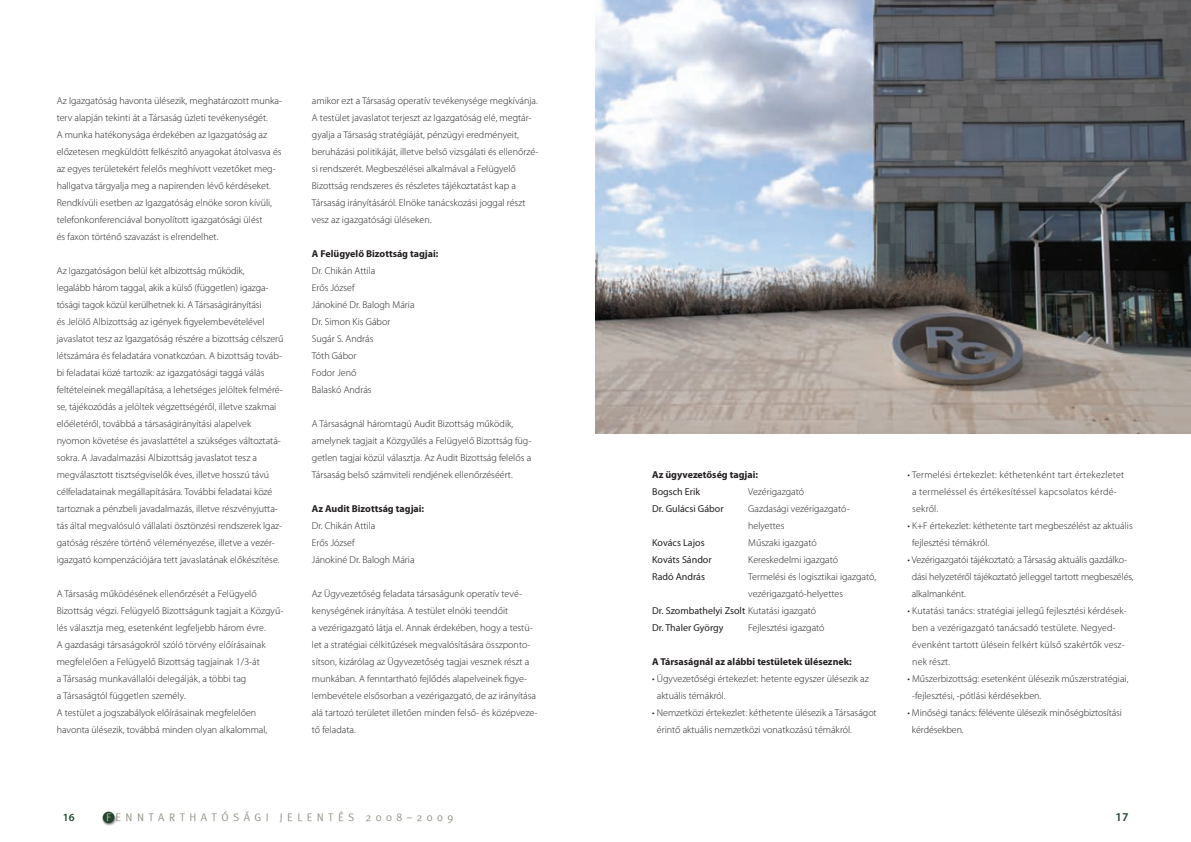
<style>
.page{position:relative;width:1191px;height:842px;background:#fff}
.page>*{position:absolute;margin:0;border:0;box-sizing:border-box;transform-origin:0 0}
.t1{font:600 12px "Myriad Pro";color:#25462e}
.t2{font:11px "Meta Plus Normal Roman";letter-spacing:.4em;color:#929287}
.t3{font:600 11px "Myriad Pro";color:#25462e}
.t4{font:300 10px/17px "Myriad Pro";color:#231f20}
.t5{font:700 10px "Myriad Pro";color:#231f20}
.t6{font:10px "Myriad Pro";color:#231f20}
.t7{font:300 10px/17px "Myriad Pro";letter-spacing:.02em;color:#231f20}
.s1{font-weight:300}
.s2{color:#b4b4a5}
</style>
<div class="page">
<img style="left:102px;top:811px;width:14px;height:14px">
<div style="left:103px;top:812px;width:11px;height:11px;background:#25462e;border-radius:50%"></div>
<img style="left:595px;top:0;width:596px;height:434px">
<p class="t4" style="left:57px;top:92px;width:227px">Az Igazgatóság havonta ülésezik, meghatározott munka&shy;terv alapján tekinti át a Társaság üzleti tevékenységét.<br>A munka hatékonysága érdekében az Igazgatóság az előzetesen megküldött felkészítő anyagokat átolvasva és az egyes területekért felelős meghívott vezetőket meg&shy;hallgatva tárgyalja meg a napirenden lévő kérdéseket.<br>Rendkívüli esetben az Igazgatóság elnöke soron kívüli, telefonkonferenciával bonyolított igazgatósági ülést<br>és faxon történő szavazást is elrendelhet.</p>
<p class="t4" style="left:57px;top:262px;width:228px">Az Igazgatóságon belül két albizottság működik,<br>legalább három taggal, akik a külső (független) igazga&shy;tósági tagok közül kerülhetnek ki. A Társaságirányítási<br>és Jelölő Albizottság az igények figyelembevételével javasla tot tesz az Igazgatóság részére a bizottság cél szerű lét szá má ra és feladatára vonatkozóan. A bizottság továb&shy;bi fela datai közé tartozik: az igazgatósági taggá válás feltételeinek megállapítása, a lehetséges jelöltek felméré&shy;se, tájékozódás a jelöltek végzettségéről, illetve szakmai előéletéről, továbbá a társaságirányítási alapelvek nyomon követése és javaslattétel a szükséges változtatá&shy;sokra. A Javadalmazási Albizottság javaslatot tesz a megválasztott tisztségviselők éves, illetve hosszú távú célfeladatainak megállapítására. További feladatai közé tartoznak a pénzbeli javadalmazás, illetve részvényjutta&shy;tás által megvalósuló vállalati ösztönzési rendszerek Igaz&shy;gatóság részére történő véleményezése, illetve a vezér&shy;igazgató kompenzációjára tett javaslatának előkészítése.</p>
<p class="t4" style="left:57px;top:585px;width:228px">A Társaság működésének ellenőrzését a Felügyelő Bizottság végzi. Felügyelő Bizottságunk tagjait a Közgyű&shy;lés választja meg, esetenként legfeljebb három évre.<br>A gazdasági társaságokról szóló törvény előírásainak megfelelően a Felügyelő Bizottság tagjainak 1/3-át<br>a Társaság munkavállalói delegálják, a többi tag<br>a Társaságtól független személy.<br>A testület a jogszabályok előírásainak megfelelően havonta ülésezik, továbbá minden olyan alkalommal,</p>
<p class="t4" style="left:312px;top:92px;width:228px">amikor ezt a Társaság operatív tevékenysége megkívánja.<br>A testület javaslatot terjeszt az Igazgatóság elé, megtár&shy;gyalja a Társaság stratégiáját, pénzügyi eredményeit, beruházási politikáját, illetve belső vizsgálati és ellenőrzé&shy;si rendszerét. Megbeszélései alkalmával a Felügyelő Bizottság rendszeres és részletes tájékoztatást kap a Társaság irányításáról. Elnöke tanácskozási joggal részt vesz az igazgatósági üléseken.</p>
<p class="t5" style="left:312px;top:247px;width:128px">A Felügyelő Bizottság tagjai:</p>
<p class="t4" style="left:312px;top:262px;width:104px">Dr. Chikán Attila<br>Erős József<br>Jánokiné Dr. Balogh Mária<br>Dr. Simon Kis Gábor<br>Sugár S. András<br>Tóth Gábor<br>Fodor Jenő<br>Balaskó András</p>
<p class="t4" style="left:312px;top:415px;width:221px">A Társaságnál háromtagú Audit Bizottság működik, amelynek tagjait a Közgyűlés a Felügyelő Bizottság füg&shy;getlen tagjai közül választja. Az Audit Bizottság felelős a Társaság belső számviteli rendjének ellenőrzéséért.</p>
<p class="t5" style="left:312px;top:502px;width:114px">Az Audit Bizottság tagjai:</p>
<p class="t4" style="left:312px;top:517px;width:104px">Dr. Chikán Attila<br>Erős József<br>Jánokiné Dr. Balogh Mária</p>
<p class="t4" style="left:312px;top:585px;width:227px">Az ügyvezetőség feladata társaságunk operatív tevé&shy;kenységének irányítása. A testület elnöki teendőit<br>a vezérigazgató látja el. Annak érdekében, hogy a testü&shy;let a stratégiai célkitűzések megvalósítására összponto&shy;sítson, kizárólag az ügyvezetőség tagjai vesznek részt a munkában. A fenntartható fejlődés alapelveinek figye&shy;lembevétele elsősorban a vezérigazgató, de az irányítása alá tartozó területet illetően minden felső- és középveze&shy;tő feladata.</p>
<p class="t5" style="left:652px;top:468px;width:107px">Az ügyvezetőség tagjai:</p>
<p class="t6" style="left:652px;top:485px;width:49px">Bogsch Erik</p>
<p class="t4" style="left:748px;top:483px;width:57px">Vezérigazgató</p>
<p class="t6" style="left:652px;top:502px;width:73px">Dr. Gulácsi Gábor</p>
<p class="t4" style="left:748px;top:500px;width:103px">Gazdasági vezérigazgató&shy;helyettes</p>
<p class="t6" style="left:652px;top:536px;width:54px">Kovács Lajos</p>
<p class="t4" style="left:748px;top:534px;width:70px">Műszaki igazgató</p>
<p class="t6" style="left:652px;top:553px;width:61px">Kováts Sándor</p>
<p class="t4" style="left:748px;top:551px;width:91px">Kereskedelmi igazgató</p>
<p class="t6" style="left:652px;top:570px;width:54px">Radó András</p>
<p class="t4" style="left:748px;top:568px;width:129px">Termelési és logisztikai igazgató,</p>
<p class="t4" style="left:748px;top:585px;width:96px">vezérigazgató-helyettes</p>
<p class="t6" style="left:652px;top:604px;width:165px">Dr. Szombathelyi Zsolt <span class="s1">Kutatási igazgató</span></p>
<p class="t6" style="left:652px;top:621px;width:73px">Dr. Thaler György</p>
<p class="t4" style="left:748px;top:619px;width:78px">Fejlesztési igazgató</p>
<p class="t5" style="left:652px;top:655px;width:201px">A Társaságnál az alábbi testületek üléseznek:</p>
<p class="t4" style="left:657px;top:670px;width:213px;text-indent:-5px">• Ügyvezetőségi értekezlet: hetente egyszer ülésezik az aktuális témákról.</p>
<p class="t4" style="left:657px;top:704px;width:221px;text-indent:-5px">• Nemzetközi értekezlet: kéthetente ülésezik a Társaságot érintő aktuális nemzetközi vonatkozású témákról.</p>
<p class="t7" style="left:912px;top:466px;width:214px;text-indent:-5px">• Termelési értekezlet: kéthetenként tart értekezletet a termeléssel és értékesítéssel kapcsolatos kérdé&shy;sekről.</p>
<p class="t4" style="left:912px;top:517px;width:222px;text-indent:-5px">• K+F értekezlet: kéthetente tart megbeszélést az aktuális fejlesztési témákról.</p>
<p class="t4" style="left:911px;top:551px;width:223px;text-indent:-4px">• Vezérigazgatói tájékoztató: a Társaság aktuális gazdálko&shy;dási helyzetéről tájékoztató jelleggel tartott megbeszélés, alkalmanként.</p>
<p class="t4" style="left:912px;top:602px;width:216px;text-indent:-5px">• Kutatási tanács: stratégiai jellegű fejlesztési kérdések&shy;ben a vezérigazgató tanácsadó testülete. Negyed&shy;évenként tartott ülésein felkért külső szakértők vesz&shy;nek részt.</p>
<p class="t4" style="left:912px;top:670px;width:218px;text-indent:-5px">• Műszerbizottság: esetenként ülésezik műszerstratégiai, -fejlesztési, -pótlási kérdésekben.</p>
<p class="t4" style="left:912px;top:704px;width:211px;text-indent:-5px">• Minőségi tanács: félévente ülésezik minőségbiztosítási kérdésekben.</p>
<p class="t2" style="left:106px;top:811px;width:348px"><span class="s2">F</span>ENNTARTHATÓSÁGI JELENTÉS 2008–2009</p>
<p class="t3" style="left:63px;top:810px;width:13px">16</p>
<p class="t1" style="left:1115px;top:810px;width:14px">17</p>
</div>
